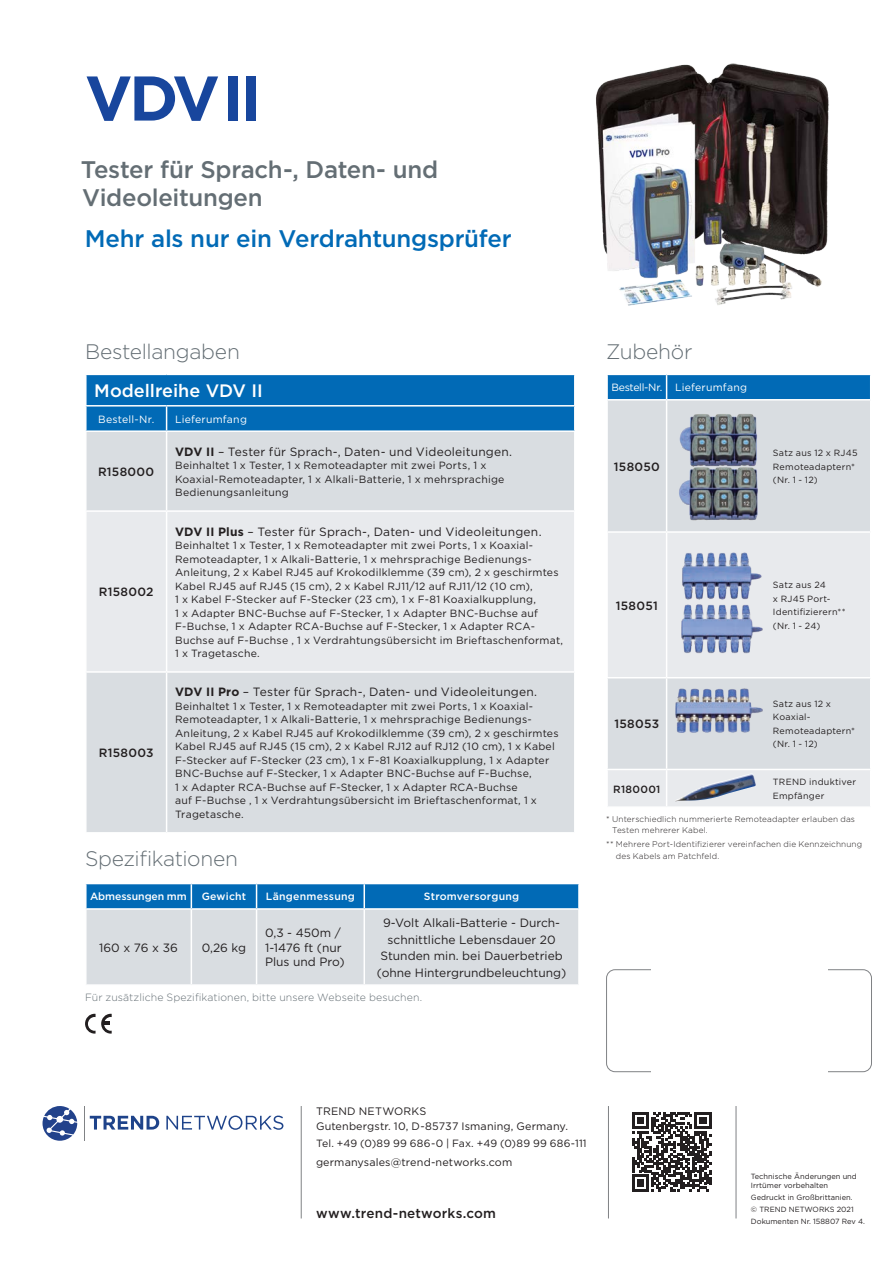
<style>
.page{position:relative;width:893px;height:1263px;background:#fff}
.page>*{position:absolute;margin:0;border:0;box-sizing:border-box;transform-origin:0 0}
.t1{font:700 63px "Gotham";color:#18469d}
.t2{font:500 24px/28.5px "Gotham";letter-spacing:-.01em;color:#646e74}
.t3{font:500 24px "Gotham";letter-spacing:-.01em;color:#016ab6}
.t4{font:300 21px "Gotham";letter-spacing:-.015em;color:#646e74}
.t5{font:500 18px "Gotham";color:#fff}
.t6{font:500 13.5px "Gotham";letter-spacing:.015em;color:#231f20}
.t7{font:12px/16.5px "Gotham";color:#231f20}
.t8{font:500 12px "Gotham";letter-spacing:.02em;color:#231f20}
.t9{font:10.8px/15px "Gotham";letter-spacing:.01em;color:#231f20}
.t10{font:10.5px/13.5px "Gotham";letter-spacing:.02em;color:#231f20}
.t11{font:300 10.5px "Gotham";letter-spacing:.005em;color:#646e74}
.t12{font:10.5px "Gotham";letter-spacing:.02em;color:#fff}
.t13{font:500 10.5px "Gotham";letter-spacing:.02em;color:#fff}
.t14{font:500 10.5px "Gotham";letter-spacing:-.005em;color:#fff}
.t15{font:500 10.5px "Gotham";letter-spacing:.035em;color:#231f20}
.t16{font:9px/13.5px "Gotham";letter-spacing:.025em;color:#231f20}
.t17{font:300 8.25px/11.2px "Gotham";letter-spacing:.015em;color:#231f20}
.t18{font:7.5px/12px "Gotham";color:#231f20}
.s1{font-weight:700}
</style>
<div class="page">
<div style="left:606px;top:969px;width:266px;height:103px;border:1px solid #808285;border-radius:9px"></div>
<div style="left:651px;top:960px;width:176px;height:127px;background:#fff"></div>
<div style="left:87px;top:432px;width:487px;height:400px;background:#d9dde1"></div>
<div style="left:87px;top:512px;width:487px;height:159px;background:#e8eaed"></div>
<svg style="left:86px;top:374px;width:489px;height:56px;background:#0e71b9"></svg>
<hr style="left:574px;top:406px;width:2px;height:24px;background:#fff">
<hr style="left:166px;top:432px;width:1px;height:78px;background:#fff">
<hr style="left:85px;top:510px;width:82px;height:2px;background:#fff">
<hr style="left:167px;top:510px;width:409px;height:2px;background:#fff">
<hr style="left:166px;top:512px;width:1px;height:159px;background:#fff">
<hr style="left:85px;top:671px;width:82px;height:2px;background:#fff">
<hr style="left:167px;top:671px;width:409px;height:2px;background:#fff">
<hr style="left:166px;top:673px;width:1px;height:159px;background:#fff">
<div style="left:608px;top:400px;width:262px;height:131px;background:#d9dde1"></div>
<svg style="left:608px;top:533px;width:262px;height:273px;background:#e2e5e8"></svg>
<svg style="left:607px;top:374px;width:264px;height:25px;background:#0f72ba"></svg>
<hr style="left:666px;top:400px;width:1px;height:131px;background:#fff">
<hr style="left:666px;top:533px;width:1px;height:144px;background:#fff">
<hr style="left:606px;top:677px;width:61px;height:1px;background:#fff">
<hr style="left:667px;top:677px;width:204px;height:1px;background:#fff">
<hr style="left:666px;top:678px;width:1px;height:91px;background:#fff">
<hr style="left:606px;top:769px;width:61px;height:1px;background:#fff">
<hr style="left:667px;top:769px;width:204px;height:1px;background:#fff">
<hr style="left:666px;top:770px;width:1px;height:36px;background:#fff">
<img style="left:678px;top:413px;width:82px;height:109px">
<img style="left:673px;top:685px;width:92px;height:50px">
<img style="left:680px;top:551px;width:84px;height:105px">
<svg style="left:632px;top:1112px;width:79px;height:79px"></svg>
<svg style="left:43px;top:1106px;width:34px;height:35px"></svg>
<hr style="left:84px;top:1106px;width:1px;height:35px;background:#808285">
<svg style="left:90px;top:1116px;width:69px;height:13px"></svg>
<svg style="left:166px;top:1115px;width:117px;height:15px"></svg>
<hr style="left:608px;top:1106px;width:1px;height:112px;background:#808285">
<hr style="left:301px;top:1106px;width:1px;height:112px;background:#808285">
<hr style="left:736px;top:1106px;width:1px;height:112px;background:#808285">
<svg style="left:86px;top:883px;width:492px;height:101px;background:#a6c2d7"></svg>
<hr style="left:85px;top:908px;width:106px;height:2px;background:#fff">
<hr style="left:85px;top:910px;width:2px;height:74px;background:#fff">
<hr style="left:191px;top:908px;width:66px;height:2px;background:#fff">
<hr style="left:191px;top:910px;width:1px;height:74px;background:#fff">
<hr style="left:257px;top:908px;width:107px;height:2px;background:#fff">
<hr style="left:364px;top:908px;width:216px;height:2px;background:#fff">
<hr style="left:256px;top:910px;width:1px;height:74px;background:#fff">
<hr style="left:364px;top:910px;width:1px;height:74px;background:#fff">
<svg style="left:85px;top:1014px;width:27px;height:19px"></svg>
<img style="left:596px;top:63px;width:233px;height:243px">
<img style="left:675px;top:773px;width:81px;height:28px">
<h1 class="t1" style="left:85px;top:56px;width:178px">VDV II</h1>
<h2 class="t2" style="left:81px;top:155px;width:359px">Tester für Sprach-, Daten- und<br>Videoleitungen</h2>
<h2 class="t3" style="left:85px;top:223px;width:428px">Mehr als nur ein Verdrahtungsprüfer</h2>
<h3 class="t4" style="left:85px;top:338px;width:156px">Bestellangaben</h3>
<h3 class="t5" style="left:94px;top:379px;width:170px">Modellreihe VDV II</h3>
<p class="t12" style="left:98px;top:412px;width:58px">Bestell-Nr.</p>
<p class="t12" style="left:175px;top:412px;width:73px">Lieferumfang</p>
<p class="t8" style="left:98px;top:464px;width:58px">R158000</p>
<p class="t8" style="left:99px;top:584px;width:56px">R158002</p>
<p class="t8" style="left:99px;top:745px;width:56px">R158003</p>
<p class="t7" style="left:175px;top:443px;width:339px"><span class="s1">VDV II</span> – Tester für Sprach-, Daten- und Videoleitungen.</p>
<p class="t10" style="left:175px;top:458px;width:331px">Beinhaltet 1 x Tester, 1 x Remoteadapter mit zwei Ports, 1 x<br>Koaxial-Remoteadapter, 1 x Alkali-Batterie, 1 x mehrsprachige<br>Bedienungsanleitung</p>
<p class="t7" style="left:175px;top:523px;width:368px"><span class="s1">VDV II Plus</span> – Tester für Sprach-, Daten- und Videoleitungen.</p>
<p class="t10" style="left:175px;top:538px;width:390px">Beinhaltet 1 x Tester, 1 x Remoteadapter mit zwei Ports, 1 x Koaxial-Remoteadapter, 1 x Alkali-Batterie, 1 x mehrsprachige Bedienungs-Anleitung, 2 x Kabel RJ45 auf Krokodilklemme (39 cm), 2 x geschirmtes Kabel RJ45 auf RJ45 (15 cm), 2 x Kabel RJ11/12 auf RJ11/12 (10 cm),<br>1 x Kabel F-Stecker auf F-Stecker (23 cm), 1 x F-81 Koaxialkupplung,<br>1 x Adapter BNC-Buchse auf F-Stecker, 1 x Adapter BNC-Buchse auf F-Buchse, 1 x Adapter RCA-Buchse auf F-Stecker, 1 x Adapter RCA-Buchse auf F-Buchse , 1 x Verdrahtungsübersicht im Brieftaschenformat, 1 x Tragetasche.</p>
<p class="t7" style="left:175px;top:684px;width:364px"><span class="s1">VDV II Pro</span> – Tester für Sprach-, Daten- und Videoleitungen.</p>
<p class="t10" style="left:175px;top:699px;width:385px">Beinhaltet 1 x Tester, 1 x Remoteadapter mit zwei Ports, 1 x Koaxial-Remoteadapter, 1 x Alkali-Batterie, 1 x mehrsprachige Bedienungs-Anleitung, 2 x Kabel RJ45 auf Krokodilklemme (39 cm), 2 x geschirmtes Kabel RJ45 auf RJ45 (15 cm), 2 x Kabel RJ12 auf RJ12 (10 cm), 1 x Kabel F-Stecker auf F-Stecker (23 cm), 1 x F-81 Koaxialkupplung, 1 x Adapter BNC-Buchse auf F-Stecker, 1 x Adapter BNC-Buchse auf F-Buchse,<br>1 x Adapter RCA-Buchse auf F-Stecker, 1 x Adapter RCA-Buchse<br>auf F-Buchse , 1 x Verdrahtungsübersicht im Brieftaschenformat, 1 x Tragetasche.</p>
<h3 class="t4" style="left:85px;top:845px;width:155px">Spezifikationen</h3>
<p class="t14" style="left:90px;top:890px;width:98px">Abmessungen mm</p>
<p class="t13" style="left:202px;top:890px;width:46px">Gewicht</p>
<p class="t13" style="left:266px;top:890px;width:91px">Längenmessung</p>
<p class="t13" style="left:424px;top:890px;width:97px">Stromversorgung</p>
<p class="t7" style="left:99px;top:939px;width:80px">160 x 76 x 36</p>
<p class="t7" style="left:202px;top:939px;width:46px">0,26 kg</p>
<p class="t7" style="left:265px;top:926px;width:81px;line-height:14.4px">0,3 - 450m /<br>1-1476 ft (nur<br>Plus und Pro)</p>
<p class="t7" style="left:377px;top:914px;width:191px;text-align:center">9-Volt Alkali-Batterie - Durch&shy;schnittliche Lebensdauer 20<br>Stunden min. bei Dauerbetrieb (ohne Hintergrundbeleuchtung)</p>
<p class="t11" style="left:85px;top:991px;width:339px">Für zusätzliche Spezifikationen, bitte unsere Webseite besuchen.</p>
<h3 class="t4" style="left:606px;top:338px;width:88px">Zubehör</h3>
<p class="t12" style="left:611px;top:381px;width:137px">Bestell-Nr. Lieferumfang</p>
<p class="t8" style="left:614px;top:459px;width:47px">158050</p>
<p class="t16" style="left:773px;top:446px;width:86px">Satz aus 12 x RJ45<br>Remoteadaptern* (Nr. 1 - 12)</p>
<p class="t8" style="left:616px;top:598px;width:44px">158051</p>
<p class="t8" style="left:614px;top:716px;width:46px">158053</p>
<p class="t16" style="left:773px;top:578px;width:74px">Satz aus 24<br>x RJ45 Port-<br>Identifizierern** (Nr. 1 - 24)</p>
<p class="t16" style="left:773px;top:697px;width:84px">Satz aus 12 x<br>Koaxial-<br>Remoteadaptern* (Nr. 1 - 12)</p>
<p class="t15" style="left:613px;top:782px;width:49px">R180001</p>
<p class="t16" style="left:773px;top:775px;width:85px">TREND induktiver<br>Empfänger</p>
<p class="t17" style="left:612px;top:813px;width:244px;text-indent:-6px">* Unterschiedlich nummerierte Remoteadapter erlauben das<br>Testen mehrerer Kabel.</p>
<p class="t17" style="left:616px;top:839px;width:248px;text-indent:-10px">** Mehrere Port-Identifizierer vereinfachen die Kennzeichnung des Kabels am Patchfeld.</p>
<p class="t9" style="left:316px;top:1103px;width:254px">TREND NETWORKS<br>Gutenbergstr. 10, D-85737 Ismaning, Germany.</p>
<p class="t10" style="left:316px;top:1137px;width:272px">Tel. +49 (0)89 99 686-0 | Fax. +49 (0)89 99 686-111</p>
<p class="t9" style="left:316px;top:1154px;width:198px">germanysales@trend-networks.com</p>
<p class="t6" style="left:316px;top:1205px;width:182px">www.trend-networks.com</p>
<p class="t18" style="left:751px;top:1172px;width:107px;line-height:9px">Technische Änderungen und<br>Irrtümer vorbehalten</p>
<p class="t18" style="left:751px;top:1191px;width:116px">Gedruckt in Großbrittanien.<br>© TREND NETWORKS 2021<br>Dokumenten Nr. 158807 Rev 4.</p>
</div>
